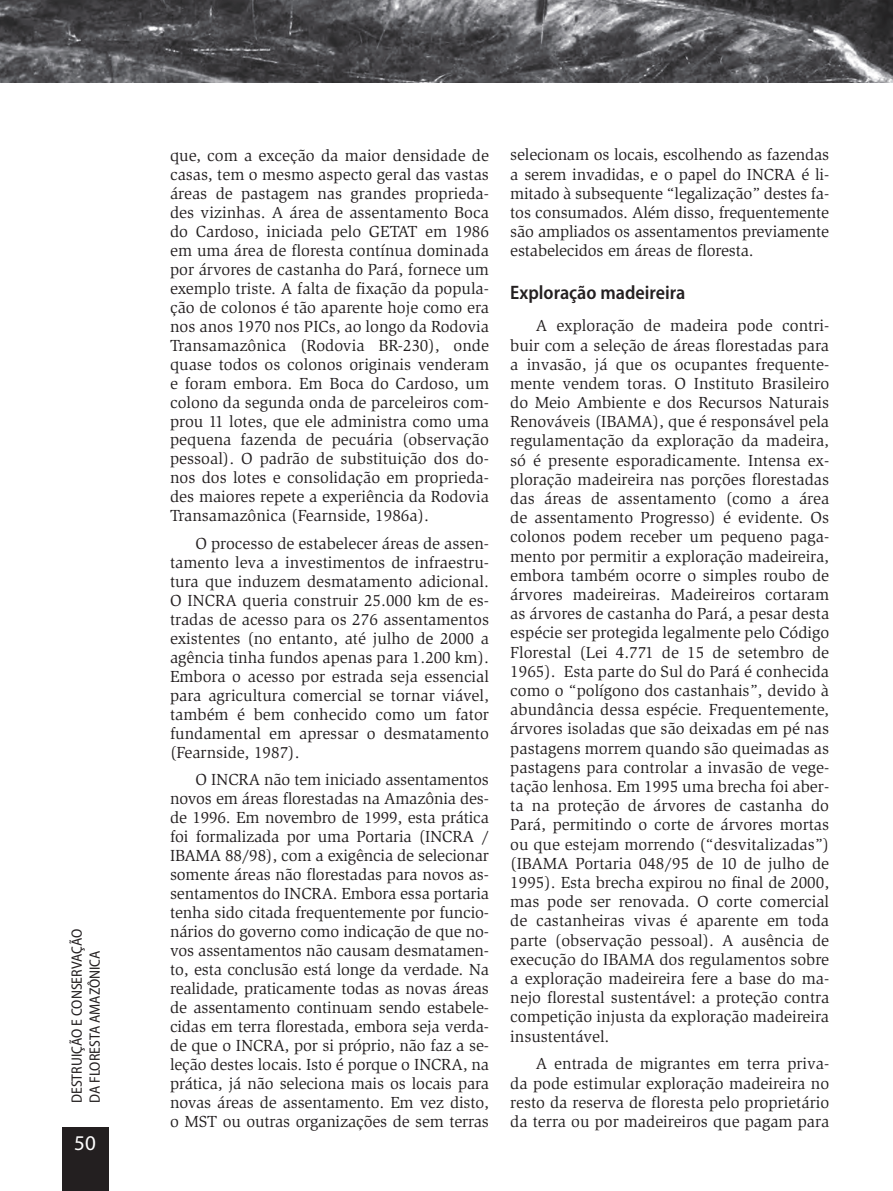
<style>
.page{position:relative;width:893px;height:1191px;background:#fff}
.page>*{position:absolute;margin:0;border:0;box-sizing:border-box;transform-origin:0 0}
.t1{font:21px "Myriad Pro";color:#fff}
._03_3_subtítulo_1_in{font:600 semi-condensed 19.5px "Myriad Pro";color:#231f20}
._05_texto{font:16.5px/19.2px "Slimbach Std";color:#231f20;text-align:justify}
.t2{font:semi-condensed 15px/18px "Myriad Pro";color:#231f20}
</style>
<div class="page">
<svg style="left:0;top:0;width:893px;height:83px;background:#58575a"></svg>
<div style="left:62px;top:1127px;width:46px;height:64px;background:#231f20"></div>
<p class="t2" style="left:67px;top:1103px;width:176px;rotate:-90deg">DESTRUIÇÃO E CONSERVAÇÃO<br>DA FLORESTA AMAZÔNICA</p>
<p class="t1" style="left:74px;top:1130px;width:23px">50</p>
<p class="_05_texto" style="left:170px;top:146px;width:320px">que, com a exceção da maior densidade de casas, tem o mesmo aspecto geral das vastas áreas de pastagem nas grandes proprieda&shy;des vizinhas. A área de assentamento Boca do Cardoso, iniciada pelo GETAT em 1986 em uma área de floresta contínua dominada por árvores de castanha do Pará, fornece um exemplo triste. A falta de fixação da popula&shy;ção de colonos é tão aparente hoje como era nos anos 1970 nos PICs, ao longo da Rodovia Transamazônica (Rodovia BR-230), onde quase todos os colonos originais venderam e foram embora. Em Boca do Cardoso, um colono da segunda onda de parceleiros com&shy;prou 11 lotes, que ele administra como uma pequena fazenda de pecuária (observação pessoal). O padrão de substituição dos do&shy;nos dos lotes e consolidação em proprieda&shy;des maiores repete a experiência da Rodovia Transamazônica (Fearnside, 1986a).</p>
<p class="_05_texto" style="left:170px;top:534px;width:320px;text-indent:26px">O processo de estabelecer áreas de assen&shy;tamento leva a investimentos de infraestru&shy;tura que induzem desmatamento adicional.<br>O INCRA queria construir 25.000 km de es&shy;tradas de acesso para os 276 assentamentos existentes (no entanto, até julho de 2000 a agência tinha fundos apenas para 1.200 km).<br>Embora o acesso por estrada seja essencial para agricultura comercial se tornar viável, também é bem conhecido como um fator fundamental em apressar o desmatamento (Fearnside, 1987).</p>
<p class="_05_texto" style="left:170px;top:770px;width:320px;text-indent:26px">O INCRA não tem iniciado assentamentos novos em áreas florestadas na Amazônia des&shy;de 1996. Em novembro de 1999, esta prática foi formalizada por uma Portaria (INCRA / IBAMA 88/98), com a exigência de selecionar somente áreas não florestadas para novos as&shy;sentamentos do INCRA. Embora essa portaria tenha sido citada frequentemente por funcio&shy;nários do governo como indicação de que no&shy;vos assentamentos não causam desmatamen&shy;to, esta conclusão está longe da verdade. Na realidade, praticamente todas as novas áreas de assentamento continuam sendo estabele&shy;cidas em terra florestada, embora seja verda&shy;de que o INCRA, por si próprio, não faz a se&shy;leção destes locais. Isto é porque o INCRA, na prática, já não seleciona mais os locais para novas áreas de assentamento. Em vez disto, o MST ou outras organizações de sem terras</p>
<p class="_05_texto" style="left:510px;top:145px;width:320px">selecionam os locais, escolhendo as fazendas a serem invadidas, e o papel do INCRA é li&shy;mitado à subsequente “legalização” destes fa&shy;tos consumados. Além disso, frequentemente são ampliados os assentamentos previamente estabelecidos em áreas de floresta.</p>
<p class="_03_3_subtítulo_1_in" style="left:510px;top:280px;width:177px">Exploração madeireira</p>
<p class="_05_texto" style="left:510px;top:316px;width:320px;text-indent:26px">A exploração de madeira pode contri&shy;buir com a seleção de áreas florestadas para a invasão, já que os ocupantes frequente&shy;mente vendem toras. O Instituto Brasileiro do Meio Ambiente e dos Recursos Naturais Renováveis (IBAMA), que é responsável pela regulamentação da exploração da madeira, só é presente esporadicamente. Intensa ex&shy;ploração madeireira nas porções florestadas das áreas de assentamento (como a área de assentamento Progresso) é evidente. Os colonos podem receber um pequeno paga&shy;mento por permitir a exploração madeireira, embora também ocorre o simples roubo de árvores madeireiras. Madeireiros cortaram as árvores de castanha do Pará, a pesar desta espécie ser protegida legalmente pelo Código Florestal (Lei 4.771 de 15 de setembro de 1965). Esta parte do Sul do Pará é conhecida como o “polígono dos castanhais”, devido à abundância dessa espécie. Frequentemente, árvores isoladas que são deixadas em pé nas pastagens morrem quando são queimadas as pastagens para controlar a invasão de vege&shy;tação lenhosa. Em 1995 uma brecha foi aber&shy;ta na proteção de árvores de castanha do Pará, permitindo o corte de árvores mortas ou que estejam morrendo (“desvitalizadas”) (IBAMA Portaria 048/95 de 10 de julho de 1995). Esta brecha expirou no final de 2000, mas pode ser renovada. O corte comercial de castanheiras vivas é aparente em toda parte (observação pessoal). A ausência de execução do IBAMA dos regulamentos sobre a exploração madeireira fere a base do ma&shy;nejo florestal sustentável: a proteção contra competição injusta da exploração madeireira insustentável.</p>
<p class="_05_texto" style="left:510px;top:1054px;width:320px;text-indent:26px">A entrada de migrantes em terra priva&shy;da pode estimular exploração madeireira no resto da reserva de floresta pelo proprietário da terra ou por madeireiros que pagam para</p>
</div>
